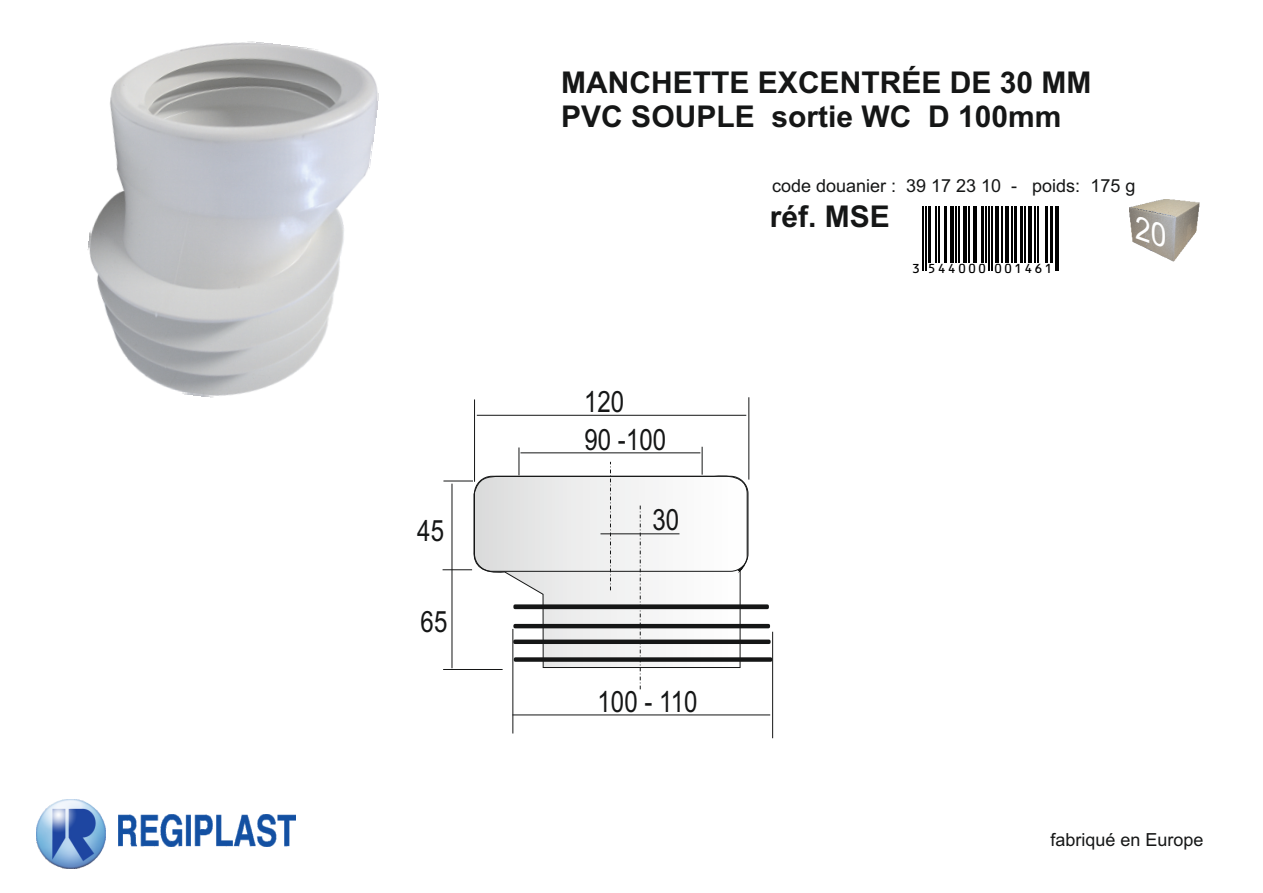
<style>
.page{position:relative;width:1263px;height:893px;background:#fff}
.page>*{position:absolute;margin:0;border:0;box-sizing:border-box;transform-origin:0 0}
.t1{font:700 30px/33.5px "Arial";color:#151616}
.t2{font:29.4px/37.8px "Arial Narrow";color:#151616}
.t3{font:18px "Arial";color:#151616}
.t4{font:14.4px "OCRB10 Pitch BT";letter-spacing:.09em;color:#000}
</style>
<div class="page">
<img style="left:36px;top:799px;width:69px;height:69px">
<img style="left:41px;top:799px;width:35px;height:33px">
<img style="left:118px;top:814px;width:177px;height:32px">
<img style="left:1130px;top:200px;width:69px;height:61px">
<img style="left:1145px;top:249px;width:8px;height:2px">
<img style="left:1187px;top:224px;width:5px;height:20px">
<svg style="left:473px;top:475px;width:39px;height:102px"></svg>
<hr style="left:474px;top:399px;width:1px;height:83px;background:#151616">
<hr style="left:452px;top:484px;width:1px;height:184px;background:#151616">
<hr style="left:512px;top:629px;width:1px;height:104px;background:#151616">
<hr style="left:748px;top:397px;width:1px;height:83px;background:#151616">
<hr style="left:772px;top:632px;width:1px;height:106px;background:#151616">
<svg style="left:512px;top:447px;width:262px;height:242px"></svg>
<hr style="left:477px;top:415px;width:269px;height:1px;background:#151616">
<hr style="left:512px;top:714px;width:258px;height:1px;background:#151616">
<hr style="left:520px;top:452px;width:180px;height:1px;background:#151616">
<hr style="left:443px;top:481px;width:30px;height:1px;background:#151616">
<svg style="left:443px;top:569px;width:29px;height:1px"></svg>
<hr style="left:600px;top:533px;width:79px;height:1px;background:#151616">
<hr style="left:443px;top:669px;width:60px;height:1px;background:#151616">
<img style="left:87px;top:41px;width:292px;height:357px">
<svg style="left:923px;top:206px;width:135px;height:65px"></svg>
<hr style="left:922px;top:206px;width:1px;height:65px;background:#000">
<hr style="left:925px;top:206px;width:1px;height:65px;background:#000">
<hr style="left:928px;top:206px;width:3px;height:56px;background:#000">
<hr style="left:935px;top:206px;width:1px;height:56px;background:#000">
<hr style="left:938px;top:206px;width:1px;height:56px;background:#000">
<hr style="left:944px;top:206px;width:3px;height:56px;background:#000">
<hr style="left:950px;top:206px;width:4px;height:56px;background:#000">
<hr style="left:956px;top:206px;width:1px;height:56px;background:#000">
<hr style="left:958px;top:206px;width:2px;height:56px;background:#000">
<hr style="left:963px;top:206px;width:4px;height:56px;background:#000">
<hr style="left:968px;top:206px;width:2px;height:56px;background:#000">
<hr style="left:973px;top:206px;width:4px;height:56px;background:#000">
<hr style="left:981px;top:206px;width:3px;height:56px;background:#000">
<hr style="left:986px;top:206px;width:1px;height:56px;background:#000">
<hr style="left:989px;top:206px;width:1px;height:65px;background:#000">
<hr style="left:991px;top:206px;width:2px;height:65px;background:#000">
<svg style="left:994px;top:206px;width:4px;height:56px"></svg>
<hr style="left:1002px;top:206px;width:1px;height:56px;background:#000">
<svg style="left:1004px;top:206px;width:4px;height:56px"></svg>
<hr style="left:1012px;top:206px;width:1px;height:56px;background:#000">
<hr style="left:1015px;top:206px;width:2px;height:56px;background:#000">
<hr style="left:1020px;top:206px;width:3px;height:56px;background:#000">
<hr style="left:1025px;top:206px;width:1px;height:56px;background:#000">
<hr style="left:1028px;top:206px;width:3px;height:56px;background:#000">
<hr style="left:1035px;top:206px;width:1px;height:56px;background:#000">
<hr style="left:1038px;top:206px;width:1px;height:56px;background:#000">
<hr style="left:1045px;top:206px;width:2px;height:56px;background:#000">
<hr style="left:1051px;top:206px;width:2px;height:56px;background:#000">
<hr style="left:1055px;top:206px;width:1px;height:65px;background:#000">
<hr style="left:1058px;top:206px;width:1px;height:65px;background:#000">
<svg style="left:1136px;top:214px;width:29px;height:35px"></svg>
<p class="t2" style="left:417px;top:515px;width:28px">45</p>
<p class="t2" style="left:421px;top:606px;width:28px">65</p>
<p class="t1" style="left:561px;top:69px;width:532px">MANCHETTE EXCENTRÉE DE 30 MM<br>PVC SOUPLE sortie WC D 100mm</p>
<p class="t3" style="left:772px;top:179px;width:365px">code douanier : 39 17 23 10 - poids: 175 g</p>
<p class="t2" style="left:584px;top:385px;width:84px">120<br>90 -100</p>
<p class="t2" style="left:652px;top:503px;width:28px">30</p>
<p class="t2" style="left:597px;top:685px;width:102px">100 - 110</p>
<p class="t1" style="left:770px;top:203px;width:122px">réf. MSE</p>
<p class="t4" style="left:912px;top:262px;width:143px">3 544000 001461</p>
<p class="t3" style="left:1050px;top:833px;width:155px">fabriqué en Europe</p>
</div>
